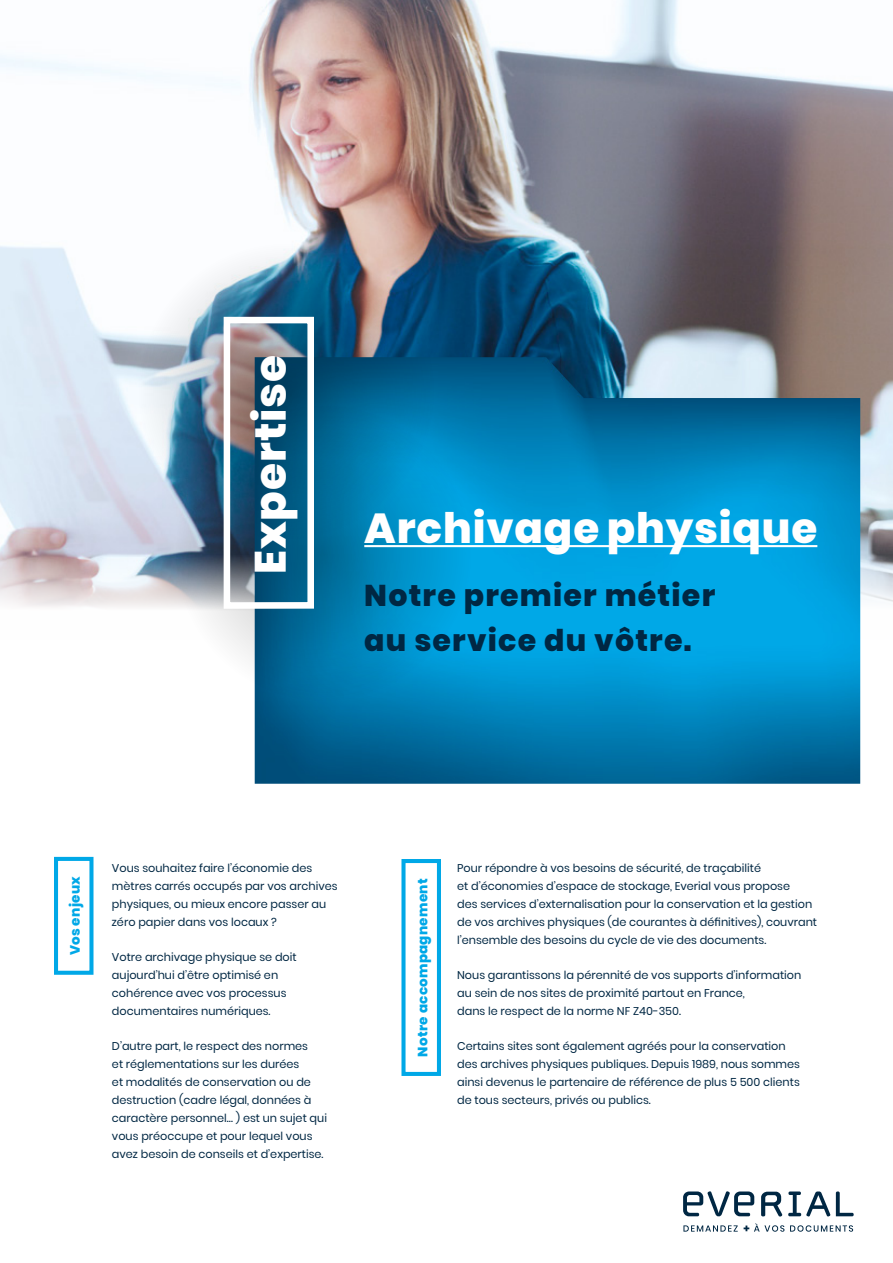
<style>
.page{position:relative;width:893px;height:1263px;background:#fff}
.page>*{position:absolute;margin:0;border:0;box-sizing:border-box;transform-origin:0 0}
.t1{font:800 43.8px "Poppins";letter-spacing:.02em;color:#fff}
.t2{font:800 42px "Poppins";letter-spacing:.02em;color:#fff}
.t3{font:800 30px/45px "Poppins";letter-spacing:.04em;color:#002743}
.t4{font:800 13.5px "Poppins";letter-spacing:.02em;color:#00a8e7}
.t5{font:11.25px/18px "Poppins";color:#002743}
</style>
<div class="page">
<img style="left:0;top:0;width:893px;height:639px">
<img style="left:255px;top:357px;width:605px;height:427px">
<img style="left:137px;top:242px;width:298px;height:298px;border-radius:50%">
<svg style="left:174px;top:404px;width:298px;height:298px;background:#1a7da8"></svg>
<div style="left:54px;top:857px;width:39px;height:118px;border:4px solid #00a8e7"></div>
<div style="left:401px;top:859px;width:40px;height:217px;border:4px solid #00a8e7"></div>
<hr style="left:364px;top:545px;width:453px;height:2px;background:#fff">
<div style="left:224px;top:317px;width:90px;height:292px;border:7px solid #fff"></div>
<svg style="left:683px;top:1191px;width:71px;height:25px"></svg>
<svg style="left:788px;top:1191px;width:42px;height:25px"></svg>
<svg style="left:836px;top:1191px;width:18px;height:25px"></svg>
<svg style="left:761px;top:1192px;width:21px;height:25px"></svg>
<svg style="left:683px;top:1225px;width:55px;height:6px"></svg>
<svg style="left:744px;top:1223px;width:40px;height:9px"></svg>
<svg style="left:790px;top:1225px;width:63px;height:7px"></svg>
<h1 class="t1" style="left:245px;top:574px;width:220px;rotate:-90deg">Expertise</h1>
<h2 class="t2" style="left:364px;top:504px;width:455px">Archivage physique</h2>
<h3 class="t3" style="left:364px;top:573px;width:352px">Notre premier métier au service du vôtre.</h3>
<p class="t4" style="left:67px;top:955px;width:81px;rotate:-90deg">Vos enjeux</p>
<p class="t5" style="left:112px;top:859px;width:227px">Vous souhaitez faire l’économie des mètres carrés occupés par vos archives physiques, ou mieux encore passer au zéro papier dans vos locaux ?</p>
<p class="t5" style="left:112px;top:948px;width:186px">Votre archivage physique se doit aujourd’hui d’être optimisé en cohérence avec vos processus documentaires numériques.</p>
<p class="t5" style="left:112px;top:1037px;width:217px">D’autre part, le respect des normes<br>et réglementations sur les durées<br>et modalités de conservation ou de destruction (cadre légal, données à caractère personnel… ) est un sujet qui vous préoccupe et pour lequel vous avez besoin de conseils et d’expertise.</p>
<p class="t4" style="left:415px;top:1056px;width:180px;rotate:-90deg">Notre accompagnement</p>
<p class="t5" style="left:457px;top:859px;width:361px">Pour répondre à vos besoins de sécurité, de traçabilité<br>et d’économies d’espace de stockage, Everial vous propose<br>des services d’externalisation pour la conservation et la gestion de vos archives physiques (de courantes à définitives), couvrant l’ensemble des besoins du cycle de vie des documents.</p>
<p class="t5" style="left:457px;top:966px;width:346px">Nous garantissons la pérennité de vos supports d’information au sein de nos sites de proximité partout en France,<br>dans le respect de la norme NF Z40-350.</p>
<p class="t5" style="left:457px;top:1037px;width:344px">Certains sites sont également agréés pour la conservation des archives physiques publiques. Depuis 1989, nous sommes ainsi devenus le partenaire de référence de plus 5 500 clients de tous secteurs, privés ou publics.</p>
</div>
